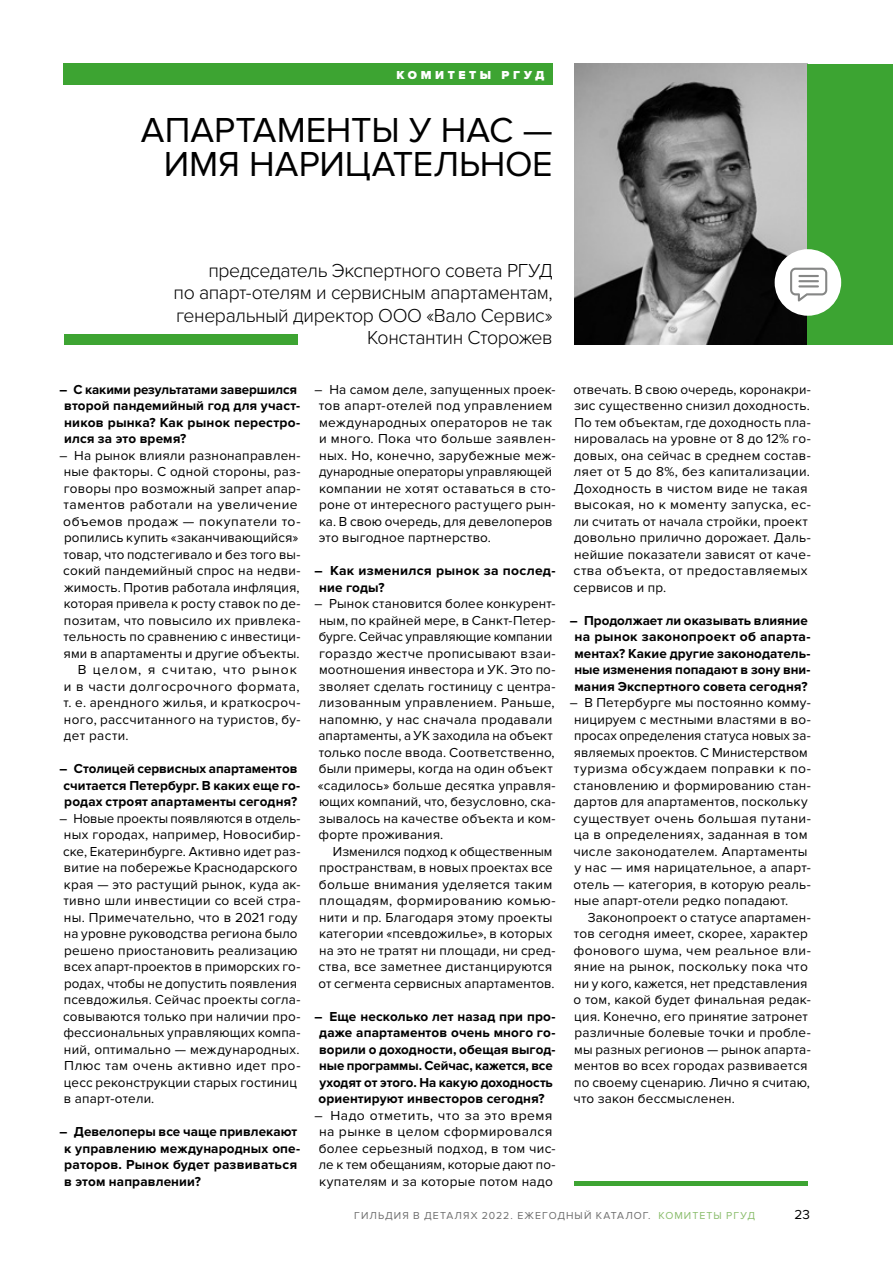
<style>
.page{position:relative;width:893px;height:1263px;background:#fff}
.page>*{position:absolute;margin:0;border:0;box-sizing:border-box;transform-origin:0 0}
.t1{font:36px/34.5px "Proxima Nova";letter-spacing:-.005em;color:#000;text-align:right}
.t2{font:300 19.5px/22.5px "Proxima Nova";letter-spacing:-.02em;color:#000;text-align:right}
.t3{font:13.5px/16.5px "Proxima Nova";letter-spacing:.015em;color:#000}
.t4{font:700 13.5px/16.5px "Proxima Nova";letter-spacing:.005em;color:#000}
.t5{font:13.5px "Proxima Nova";letter-spacing:.035em;color:#000}
.t6{font:13.5px "Proxima Nova";letter-spacing:.04em;color:#000}
.t7{font:13.5px "Proxima Nova";letter-spacing:.075em;color:#000}
.t8{font:900 12px "Proxima Nova";letter-spacing:.295em;color:#fff}
.t9{font:10.5px "Proxima Nova";letter-spacing:.1em;color:#6e6e6e}
.t10{font:10.5px "Proxima Nova";color:#8abd6c}
.s1{color:#8abd6c}
</style>
<div class="page">
<hr style="left:574px;top:1182px;width:234px;height:4px;background:#3da432">
<img style="left:574px;top:64px;width:234px;height:280px">
<div style="left:808px;top:64px;width:85px;height:280px;background:#3ca432"></div>
<div style="left:64px;top:64px;width:489px;height:21px;background:#3da432"></div>
<div style="left:64px;top:334px;width:234px;height:10px;background:#3da432"></div>
<div style="left:775px;top:249px;width:66px;height:67px;background:#fff;border-radius:50%"></div>
<svg style="left:790px;top:268px;width:37px;height:33px"></svg>
<hr style="left:798px;top:275px;width:21px;height:2px;background:#868786">
<hr style="left:798px;top:280px;width:21px;height:2px;background:#868786">
<hr style="left:798px;top:285px;width:21px;height:2px;background:#868786">
<p class="t8" style="left:397px;top:68px;width:149px">КОМИТЕТЫ РГУД</p>
<h1 class="t1" style="left:141px;top:113px;width:413px">АПАРТАМЕНТЫ У НАС —<br>ИМЯ НАРИЦАТЕЛЬНОЕ</h1>
<h2 class="t2" style="left:174px;top:259px;width:381px">председатель Экспертного совета РГУД<br>по апарт-отелям и сервисным апартаментам, генеральный директор ООО «Вало Сервис» Константин Сторожев</h2>
<p class="t4" style="left:64px;top:381px;width:238px;text-indent:-5px">– С какими результатами завершился второй пандемийный год для участ&shy;ников рынка? Как рынок перестро&shy;ился за это время?</p>
<p class="t3" style="left:59px;top:447px;width:243px">– На рынок влияли разнонаправлен-</p>
<p class="t3" style="left:64px;top:464px;width:238px">ные факторы. С одной стороны, раз-</p>
<p class="t3" style="left:64px;top:480px;width:238px">говоры про возможный запрет апар-</p>
<p class="t5" style="left:64px;top:497px;width:236px">таментов работали на увеличение</p>
<p class="t5" style="left:63px;top:514px;width:239px">объемов продаж — покупатели то-</p>
<p class="t3" style="left:64px;top:530px;width:236px">ропились купить «заканчивающийся»</p>
<p class="t3" style="left:64px;top:546px;width:238px">товар, что подстегивало и без того вы-</p>
<p class="t3" style="left:63px;top:563px;width:239px">сокий пандемийный спрос на недви-</p>
<p class="t3" style="left:64px;top:579px;width:237px">жимость. Против работала инфляция,</p>
<p class="t3" style="left:64px;top:596px;width:238px">которая привела к росту ставок по де-</p>
<p class="t3" style="left:64px;top:612px;width:238px">позитам, что повысило их привлека-</p>
<p class="t3" style="left:64px;top:629px;width:238px">тельность по сравнению с инвестици-</p>
<p class="t3" style="left:64px;top:645px;width:238px">ями в апартаменты и другие объекты.</p>
<p class="t7" style="left:78px;top:662px;width:221px">В целом, я считаю, что рынок</p>
<p class="t6" style="left:64px;top:679px;width:237px">и в части долгосрочного формата,</p>
<p class="t3" style="left:64px;top:695px;width:238px">т. е. арендного жилья, и краткосроч-</p>
<p class="t3" style="left:64px;top:711px;width:238px">ного, рассчитанного на туристов, бу-</p>
<p class="t3" style="left:64px;top:728px;width:66px">дет расти.</p>
<p class="t4" style="left:59px;top:761px;width:242px">– Столицей сервисных апартаментов считается Петербург. В каких еще го&shy;родах строят апартаменты сегодня?</p>
<p class="t3" style="left:59px;top:810px;width:243px">– Новые проекты появляются в отдель&shy;ных городах, например, Новосибир&shy;ске, Екатеринбурге. Активно идет раз&shy;витие на побережье Краснодарского края — это растущий рынок, куда ак&shy;тивно шли инвестиции со всей стра&shy;ны. Примечательно, что в 2021 году на уровне руководства региона было решено приостановить реализацию всех апарт-проектов в приморских го&shy;родах, чтобы не допустить появления псевдожилья. Сейчас проекты согла&shy;совываются только при наличии про&shy;фессиональных управляющих компа&shy;ний, оптимально — международных.<br>Плюс там очень активно идет про&shy;цесс реконструкции старых гостиниц в апарт-отели.</p>
<p class="t4" style="left:64px;top:1124px;width:238px;text-indent:-5px">– Девелоперы все чаще привлекают к управлению международных опе&shy;раторов. Рынок будет развиваться в этом направлении?</p>
<p class="t3" style="left:319px;top:381px;width:238px;text-indent:-4px">– На самом деле, запущенных проек&shy;тов апарт-отелей под управлением международных операторов не так и много. Пока что больше заявлен&shy;ных. Но, конечно, зарубежные меж&shy;дународные операторы управляющей компании не хотят оставаться в сто&shy;роне от интересного растущего рын&shy;ка. В свою очередь, для девелоперов это выгодное партнерство.</p>
<p class="t4" style="left:319px;top:563px;width:238px;text-indent:-5px">– Как изменился рынок за послед&shy;ние годы?</p>
<p class="t3" style="left:315px;top:596px;width:243px">– Рынок становится более конкурент&shy;ным, по крайней мере, в Санкт-Петер&shy;бурге. Сейчас управляющие компании гораздо жестче прописывают взаи&shy;моотношения инвестора и УК. Это по&shy;зволяет сделать гостиницу с центра&shy;лизованным управлением. Раньше, напомню, у нас сначала продавали апартаменты, а УК заходила на объект только после ввода. Соответственно, были примеры, когда на один объект «садилось» больше десятка управля&shy;ющих компаний, что, безусловно, ска&shy;зывалось на качестве объекта и ком&shy;форте проживания.</p>
<p class="t3" style="left:318px;top:843px;width:239px;text-indent:15px">Изменился подход к общественным пространствам, в новых проектах все больше внимания уделяется таким площадям, формированию комью&shy;нити и пр. Благодаря этому проекты категории «псевдожилье», в которых на это не тратят ни площади, ни сред&shy;ства, все заметнее дистанцируются от сегмента сервисных апартаментов.</p>
<p class="t4" style="left:315px;top:1008px;width:242px">– Еще несколько лет назад при про&shy;даже апартаментов очень много го&shy;ворили о доходности, обещая выгод&shy;ные программы. Сейчас, кажется, все уходят от этого. На какую доходность ориентируют инвесторов сегодня?</p>
<p class="t3" style="left:315px;top:1107px;width:243px;text-align:center">– Надо отметить, что за это время на рынке в целом сформировался более серьезный подход, в том чис&shy;ле к тем обещаниям, которые дают по&shy;купателям и за которые потом надо</p>
<p class="t3" style="left:573px;top:381px;width:239px">отвечать. В свою очередь, коронакри&shy;зис существенно снизил доходность.<br>По тем объектам, где доходность пла&shy;нировалась на уровне от 8 до 12% го&shy;довых, она сейчас в среднем состав&shy;ляет от 5 до 8%, без капитализации.<br>Доходность в чистом виде не такая высокая, но к моменту запуска, ес&shy;ли считать от начала стройки, проект довольно прилично дорожает. Даль&shy;нейшие показатели зависят от каче&shy;ства объекта, от предоставляемых сервисов и пр.</p>
<p class="t4" style="left:570px;top:612px;width:242px;text-align:center">– Продолжает ли оказывать влияние на рынок законопроект об апарта&shy;ментах? Какие другие законодатель&shy;ные изменения попадают в зону вни&shy;мания Экспертного совета сегодня?</p>
<p class="t3" style="left:570px;top:695px;width:243px">– В Петербурге мы постоянно комму&shy;ницируем с местными властями в во&shy;просах определения статуса новых за&shy;являемых проектов. С Министерством туризма обсуждаем поправки к по&shy;становлению и формированию стан&shy;дартов для апартаментов, поскольку существует очень большая путани&shy;ца в определениях, заданная в том числе законодателем. Апартаменты у нас — имя нарицательное, а апарт&shy;отель — категория, в которую реаль&shy;ные апарт-отели редко попадают.</p>
<p class="t3" style="left:573px;top:909px;width:239px;text-indent:14px">Законопроект о статусе апартамен&shy;тов сегодня имеет, скорее, характер фонового шума, чем реальное вли&shy;яние на рынок, поскольку пока что ни у кого, кажется, нет представления о том, какой будет финальная редак&shy;ция. Конечно, его принятие затронет различные болевые точки и пробле&shy;мы разных регионов — рынок апарта&shy;ментов во всех городах развивается по своему сценарию. Лично я считаю, что закон бессмысленен.</p>
<p class="t9" style="left:354px;top:1209px;width:321px">ГИЛЬДИЯ В ДЕТАЛЯХ 2022. ЕЖЕГОДНЫЙ КАТАЛОГ. <span class="s1">Комитеты</span></p>
<p class="t10" style="left:726px;top:1209px;width:30px">РГУД</p>
<p class="t3" style="left:794px;top:1207px;width:17px">23</p>
</div>
